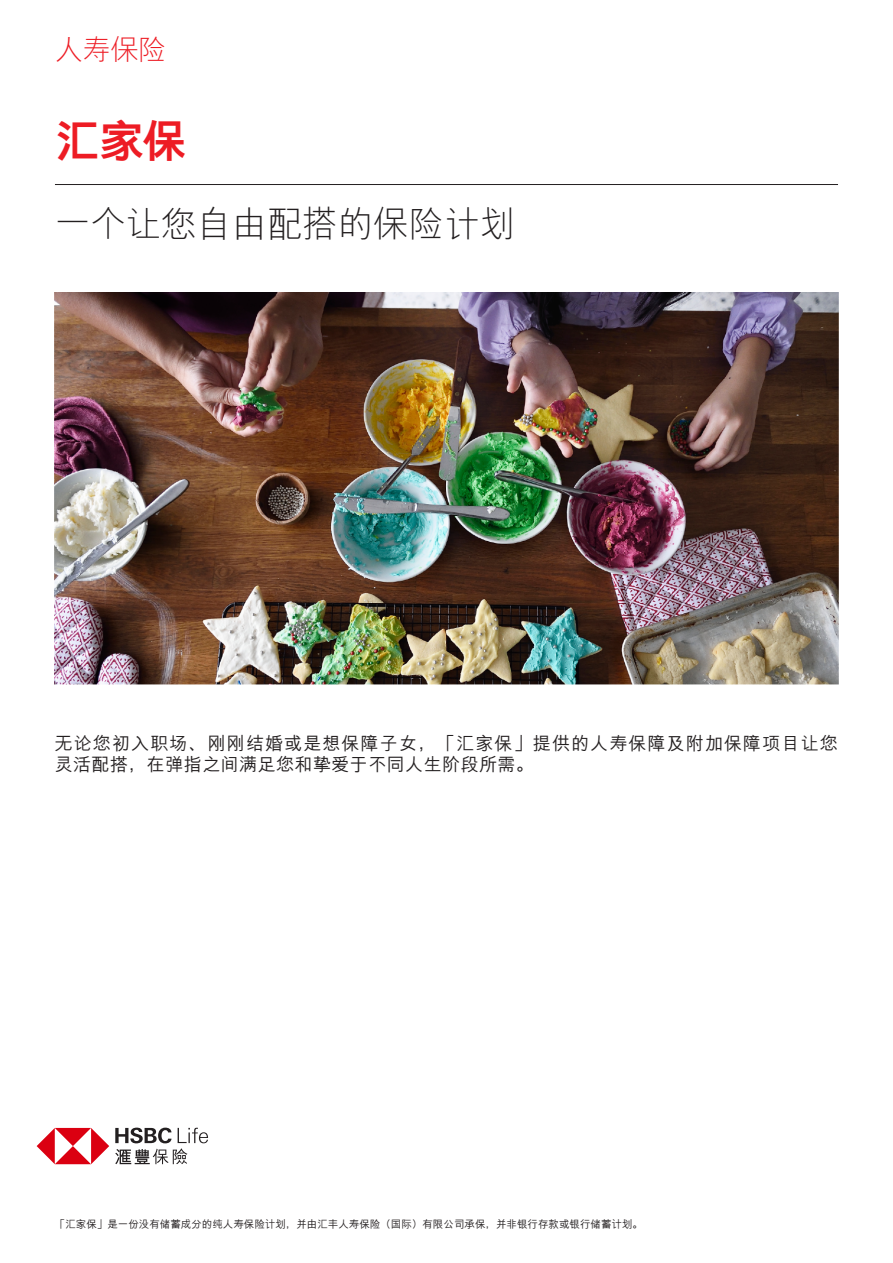
<style>
.page{position:relative;width:893px;height:1263px;background:#fff}
.page>*{position:absolute;margin:0;border:0;box-sizing:border-box;transform-origin:0 0}
.t1{font:800 45px "M Hei PR Cfor HSBC";color:#ed1c24}
.t2{font:300 36px "M Hei PR Cfor HSBC";color:#231f20}
.t3{font:300 28.5px "M Hei PR Cfor HSBC";color:#ed1c24}
.t4{font:500 18px/21px "M Hei PR Cfor HSBC";letter-spacing:.06em;color:#231f20}
.t5{font:500 10.5px "M Hei PR Cfor HSBC";color:#231f20}
</style>
<div class="page">
<img style="left:55px;top:293px;width:783px;height:392px">
<svg style="left:37px;top:1128px;width:72px;height:36px"></svg>
<svg style="left:115px;top:1127px;width:93px;height:37px"></svg>
<hr style="left:55px;top:184px;width:783px;height:1px;background:#231f20">
<h3 class="t3" style="left:55px;top:34px;width:113px">人寿保险</h3>
<h1 class="t1" style="left:55px;top:115px;width:133px">汇家保</h1>
<h2 class="t2" style="left:55px;top:205px;width:461px">一个让您自由配搭的保险计划</h2>
<p class="t4" style="left:55px;top:733px;width:785px">无论您初入职场、刚刚结婚或是想保障子女，「汇家保」提供的人寿保障及附加保障项目让您灵活配搭，在弹指之间满足您和挚爱于不同人生阶段所需。</p>
<p class="t5" style="left:55px;top:1218px;width:590px">「汇家保」是一份没有储蓄成分的纯人寿保险计划，并由汇丰人寿保险（国际）有限公司承保，并非银行存款或银行储蓄计划。</p>
</div>
